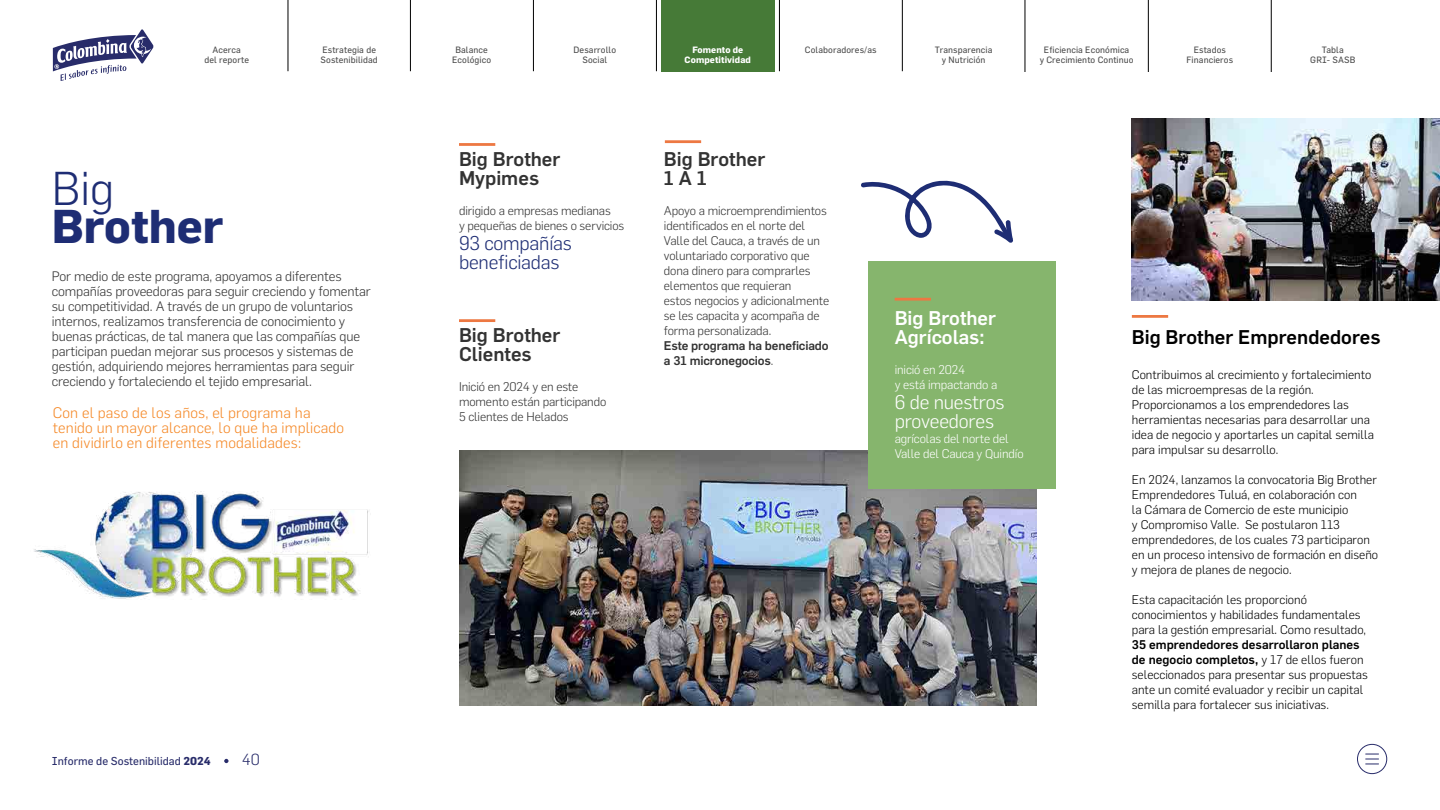
<style>
.page{position:relative;width:1440px;height:810px;background:#fff}
.page>*{position:absolute;margin:0;border:0;box-sizing:border-box;transform-origin:0 0}
.t1{font:700 46.5px "Flama";color:#1e2d74}
.t2{font:300 46.5px "Flama";color:#1e2d74}
.t3{font:500 19.5px/19.5px "Flama";color:#333}
.t4{font:300 19.5px/19.5px "Flama";letter-spacing:-.01em;color:#1e2d74}
.t5{font:500 19.5px "Flama";color:#000}
.t6{font:300 19.5px/19.5px "Flama";letter-spacing:-.01em;color:#fff}
.t7{font:500 19.5px/19.5px "Flama";color:#fff}
.t8{font:300 15.75px "Flama";color:#282c6a}
.t9{font:300 15px/15px "Flama";letter-spacing:.01em;color:#f58826}
.t10{font:300 13.5px/15px "Flama";letter-spacing:-.01em;color:#333}
.t11{font:300 12.38px/15px "Flama";color:#000}
.t12{font:300 12.38px/15px "Flama";letter-spacing:-.01em;color:#333}
.t13{font:300 12.38px/15px "Flama";letter-spacing:-.01em;color:#fff}
.t14{font:500 12.38px/15px "Flama";letter-spacing:-.01em;color:#333}
.t15{font:11.25px "Flama";color:#282c6a}
.t16{font:9px/9.8px "Flama";letter-spacing:.01em;color:#4d4d4d;text-align:center}
.t17{font:700 9px/9.8px "Flama";letter-spacing:.01em;color:#fff;text-align:center}
.s1{font-weight:300}
.s2{font-weight:700}
.s3{font-weight:500}
</style>
<div class="page">
<img style="left:459px;top:451px;width:578px;height:255px">
<div style="left:868px;top:261px;width:188px;height:227px;background:#86b56d"></div>
<img style="left:1132px;top:119px;width:308px;height:182px">
<hr style="left:459px;top:143px;width:36px;height:3px;background:#ed7842">
<hr style="left:459px;top:319px;width:36px;height:3px;background:#ed7842">
<hr style="left:895px;top:298px;width:36px;height:3px;background:#ed7842">
<hr style="left:1132px;top:315px;width:36px;height:3px;background:#ed7842">
<hr style="left:665px;top:140px;width:36px;height:3px;background:#ed7842">
<img style="left:34px;top:491px;width:335px;height:108px">
<svg style="left:861px;top:180px;width:152px;height:63px"></svg>
<svg style="left:53px;top:29px;width:101px;height:52px"></svg>
<svg style="left:224px;top:759px;width:5px;height:4px"></svg>
<div style="left:661px;top:0;width:114px;height:71px;background:#467a37"></div>
<hr style="left:410px;top:0;width:1px;height:71px;background:#000">
<hr style="left:288px;top:0;width:1px;height:71px;background:#000">
<hr style="left:533px;top:0;width:1px;height:71px;background:#000">
<hr style="left:656px;top:0;width:1px;height:71px;background:#000">
<hr style="left:779px;top:0;width:1px;height:71px;background:#000">
<hr style="left:902px;top:0;width:1px;height:71px;background:#000">
<hr style="left:1025px;top:0;width:1px;height:72px;background:#000">
<hr style="left:1148px;top:0;width:1px;height:72px;background:#000">
<hr style="left:1271px;top:0;width:1px;height:72px;background:#000">
<div style="left:1357px;top:744px;width:30px;height:30px;border:1px solid #282c6a;border-radius:50%"></div>
<svg style="left:1366px;top:754px;width:13px;height:11px"></svg>
<p class="t16" style="left:1040px;top:44px;width:95px">Eficiencia Económica<br>y Crecimiento Continuo</p>
<p class="t16" style="left:452px;top:44px;width:41px">Balance<br>Ecológico</p>
<p class="t16" style="left:574px;top:44px;width:44px">Desarrollo<br>Social</p>
<p class="t16" style="left:805px;top:44px;width:73px">Colaboradores/as</p>
<p class="t16" style="left:204px;top:44px;width:46px">Acerca<br>del reporte</p>
<p class="t16" style="left:321px;top:44px;width:59px;text-align:left">Estrategia de<br>Sostenibilidad</p>
<p class="t16" style="left:935px;top:44px;width:59px">Transparencia y Nutrición</p>
<p class="t16" style="left:1187px;top:44px;width:48px">Estados<br>Financieros</p>
<p class="t16" style="left:1310px;top:44px;width:47px">Tabla<br>GRI- SASB</p>
<p class="t17" style="left:685px;top:44px;width:68px">Fomento de<br>Competitividad</p>
<h1 class="t2" style="left:52px;top:157px;width:64px">Big</h1>
<h1 class="t1" style="left:52px;top:192px;width:173px">Brother</h1>
<p class="t10" style="left:52px;top:268px;width:320px">Por medio de este programa, apoyamos a diferentes compañías proveedoras para seguir creciendo y fomentar su competitividad. A través de un grupo de voluntarios internos, realizamos transferencia de conocimiento y buenas prácticas, de tal manera que las compañías que participan puedan mejorar sus procesos y sistemas de gestión, adquiriendo mejores herramientas para seguir creciendo y fortaleciendo el tejido empresarial.</p>
<p class="t9" style="left:53px;top:405px;width:293px">Con el paso de los años, el programa ha tenido un mayor alcance, lo que ha implicado en dividirlo en diferentes modalidades:</p>
<h2 class="t3" style="left:459px;top:148px;width:103px">Big Brother<br>Mypimes</h2>
<p class="t12" style="left:459px;top:203px;width:167px">dirigido a empresas medianas<br>y pequeñas de bienes o servicios</p>
<h2 class="t4" style="left:459px;top:232px;width:114px">93 compañías beneficiadas</h2>
<h2 class="t3" style="left:459px;top:324px;width:103px">Big Brother<br>Clientes</h2>
<p class="t12" style="left:459px;top:379px;width:149px">Inició en 2024 y en este momento están participando<br>5 clientes de Helados</p>
<h2 class="t3" style="left:664px;top:147px;width:103px">Big Brother<br>1 A 1</h2>
<p class="t12" style="left:664px;top:203px;width:167px">Apoyo a microemprendimientos identificados en el norte del<br>Valle del Cauca, a través de un voluntariado corporativo que dona dinero para comprarles elementos que requieran<br>estos negocios y adicionalmente se les capacita y acompaña de forma personalizada.</p>
<p class="t14" style="left:664px;top:337px;width:166px">Este programa ha beneficiado a 31 micronegocios<span class="s1">.</span></p>
<h2 class="t7" style="left:895px;top:307px;width:103px">Big Brother<br>Agrícolas:</h2>
<p class="t13" style="left:895px;top:362px;width:104px">inició en 2024<br>y está impactando a</p>
<h2 class="t6" style="left:895px;top:391px;width:111px">6 de nuestros proveedores</h2>
<p class="t13" style="left:895px;top:431px;width:130px">agrícolas del norte del<br>Valle del Cauca y Quindío</p>
<p class="t15" style="left:52px;top:754px;width:160px">Informe de Sostenibilidad <span class="s2">2024</span></p>
<p class="t8" style="left:242px;top:749px;width:20px">40</p>
<h2 class="t5" style="left:1132px;top:323px;width:250px">Big Brother Emprendedores</h2>
<p class="t11" style="left:1132px;top:366px;width:244px">Contribuimos al crecimiento y fortalecimiento de las microempresas de la región.<br>Proporcionamos a los emprendedores las herramientas necesarias para desarrollar una idea de negocio y aportarles un capital semilla para impulsar su desarrollo.</p>
<p class="t11" style="left:1132px;top:471px;width:248px">En 2024, lanzamos la convocatoria Big Brother Emprendedores Tuluá, en colaboración con<br>la Cámara de Comercio de este municipio<br>y Compromiso Valle. Se postularon 113 emprendedores, de los cuales 73 participaron en un proceso intensivo de formación en diseño y mejora de planes de negocio.</p>
<p class="t11" style="left:1132px;top:591px;width:236px">Esta capacitación les proporcionó conocimientos y habilidades fundamentales para la gestión empresarial. Como resultado,</p>
<p class="t11" style="left:1132px;top:636px;width:238px"><span class="s3">35 emprendedores desarrollaron planes de negocio completos,</span> y 17 de ellos fueron seleccionados para presentar sus propuestas ante un comité evaluador y recibir un capital semilla para fortalecer sus iniciativas.</p>
</div>
